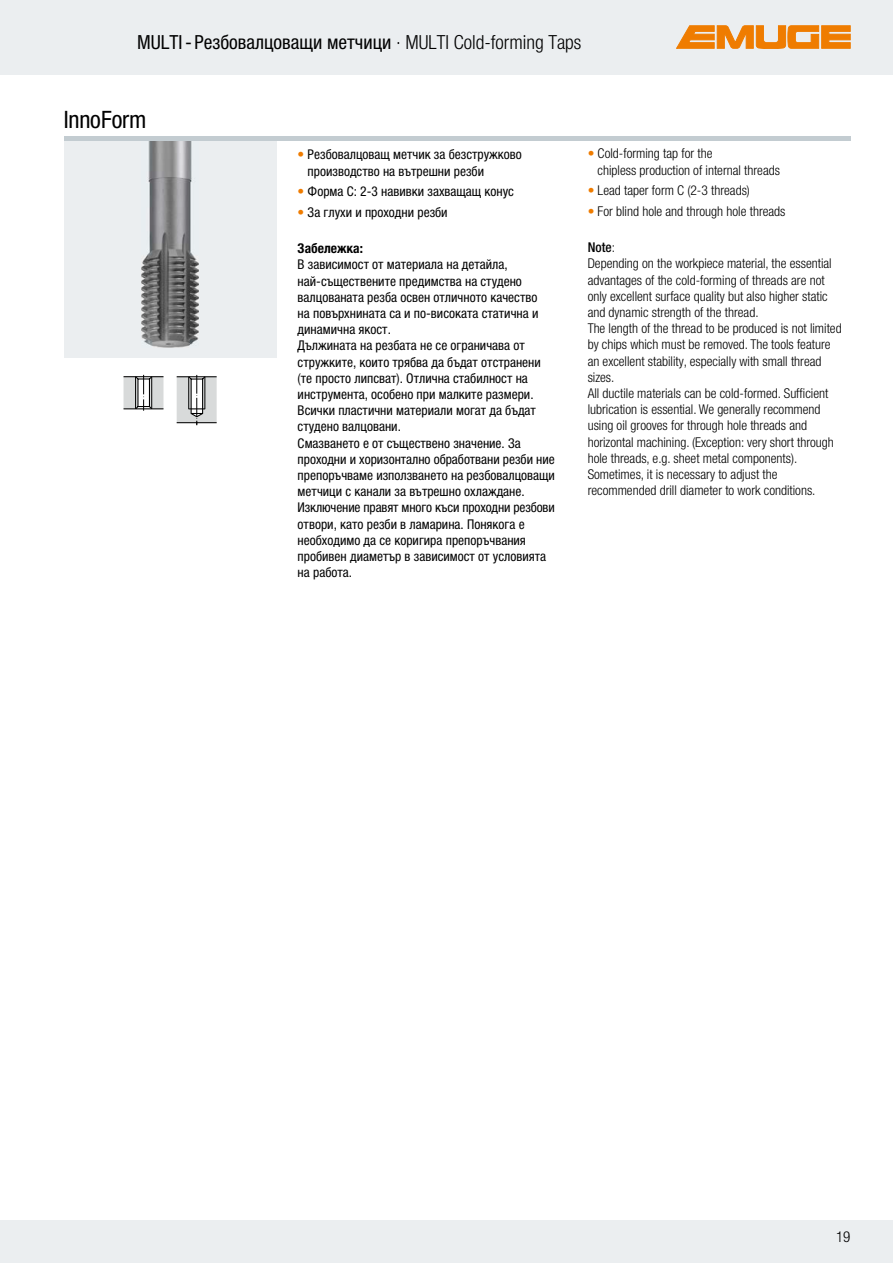
<style>
.page{position:relative;width:893px;height:1263px;background:#fff}
.page>*{position:absolute;margin:0;border:0;box-sizing:border-box;transform-origin:0 0}
.t1{font:condensed 24px "Helvetica Neue LT Pro";letter-spacing:-.005em;color:#000}
.t2{font:condensed 19.5px "Helvetica Neue LTCYR";color:#000}
.t3{font:300 condensed 15px "Helvetica Neue LT Pro";color:#000}
.t4{font:condensed 13.5px/16.2px "Helvetica Neue LTCYR";color:#000}
.t5{font:300 condensed 13.5px/16.2px "Helvetica Neue LT Pro";color:#000}
.t6{font:700 condensed 13.5px "Helvetica Neue LTCYR";color:#000}
.s1{font-weight:300}
.s2{color:#ef7c00}
.s3{font-family:"Helvetica Neue LT Pro";color:#ef7c00}
.s4{font-weight:500}
</style>
<div class="page">
<div style="left:0;top:1220px;width:893px;height:43px;background:#ebeef0"></div>
<div style="left:0;top:0;width:893px;height:74px;background:#ebeef0"></div>
<svg style="left:676px;top:26px;width:174px;height:23px"></svg>
<div style="left:64px;top:136px;width:212px;height:221px;background:#ebeef0"></div>
<img style="left:141px;top:140px;width:58px;height:207px">
<svg style="left:124px;top:375px;width:39px;height:36px"></svg>
<svg style="left:177px;top:375px;width:40px;height:50px"></svg>
<hr style="left:64px;top:136px;width:786px;height:4px;background:#c3ccd1">
<h2 class="t2" style="left:137px;top:31px;width:446px">MULTI - Резбовалцоващи метчици <span class="s1">· MULTI Cold-forming Taps</span></h2>
<h1 class="t1" style="left:64px;top:105px;width:84px">InnoForm</h1>
<p class="t4" style="left:308px;top:147px;width:216px;text-indent:-10px"><span class="s2">•</span> Резбовалцоващ метчик за безстружково производство на вътрешни резби</p>
<p class="t4" style="left:298px;top:183px;width:218px"><span class="s3">•</span> Форма C: 2-3 навивки захващащ конус</p>
<p class="t4" style="left:298px;top:204px;width:152px"><span class="s3">•</span> За глухи и проходни резби</p>
<p class="t6" style="left:298px;top:241px;width:67px">Забележка:</p>
<p class="t4" style="left:298px;top:257px;width:259px">В зависимост от материала на детайла, най-съществените предимства на студено валцованата резба освен отличното качество<br>на повърхнината са и по-високата статична и динамична якост.<br>Дължината на резбата не се ограничава от стружките, които трябва да бъдат отстранени (те просто липсват). Отлична стабилност на инструмента, особено при малките размери.<br>Всички пластични материали могат да бъдат студено валцовани.<br>Смазването е от съществено значение. За проходни и хоризонтално обработвани резби ние препоръчваме използването на резбовалцоващи метчици с канали за вътрешно охлаждане.<br>Изключение правят много къси проходни резбови отвори, като резби в ламарина. Понякога е необходимо да се коригира препоръчвания пробивен диаметър в зависимост от условията на работа.</p>
<p class="t5" style="left:598px;top:146px;width:184px;text-indent:-10px"><span class="s2">•</span> Cold-forming tap for the<br>chipless production of internal threads</p>
<p class="t5" style="left:588px;top:182px;width:164px"><span class="s2">•</span> Lead taper form C (2-3 threads)</p>
<p class="t5" style="left:588px;top:203px;width:199px"><span class="s2">•</span> For blind hole and through hole threads</p>
<p class="t5" style="left:588px;top:239px;width:256px"><span class="s4">Note</span>:<br>Depending on the workpiece material, the essential advantages of the cold-forming of threads are not only excellent surface quality but also higher static and dynamic strength of the thread.<br>The length of the thread to be produced is not limited by chips which must be removed. The tools feature an excellent stability, especially with small thread sizes.<br>All ductile materials can be cold-formed. Sufficient lubrication is essential. We generally recommend using oil grooves for through hole threads and horizontal machining. (Exception: very short through hole threads, e.g. sheet metal components).<br>Sometimes, it is necessary to adjust the recommended drill diameter to work conditions.</p>
<p class="t3" style="left:836px;top:1228px;width:16px">19</p>
</div>
